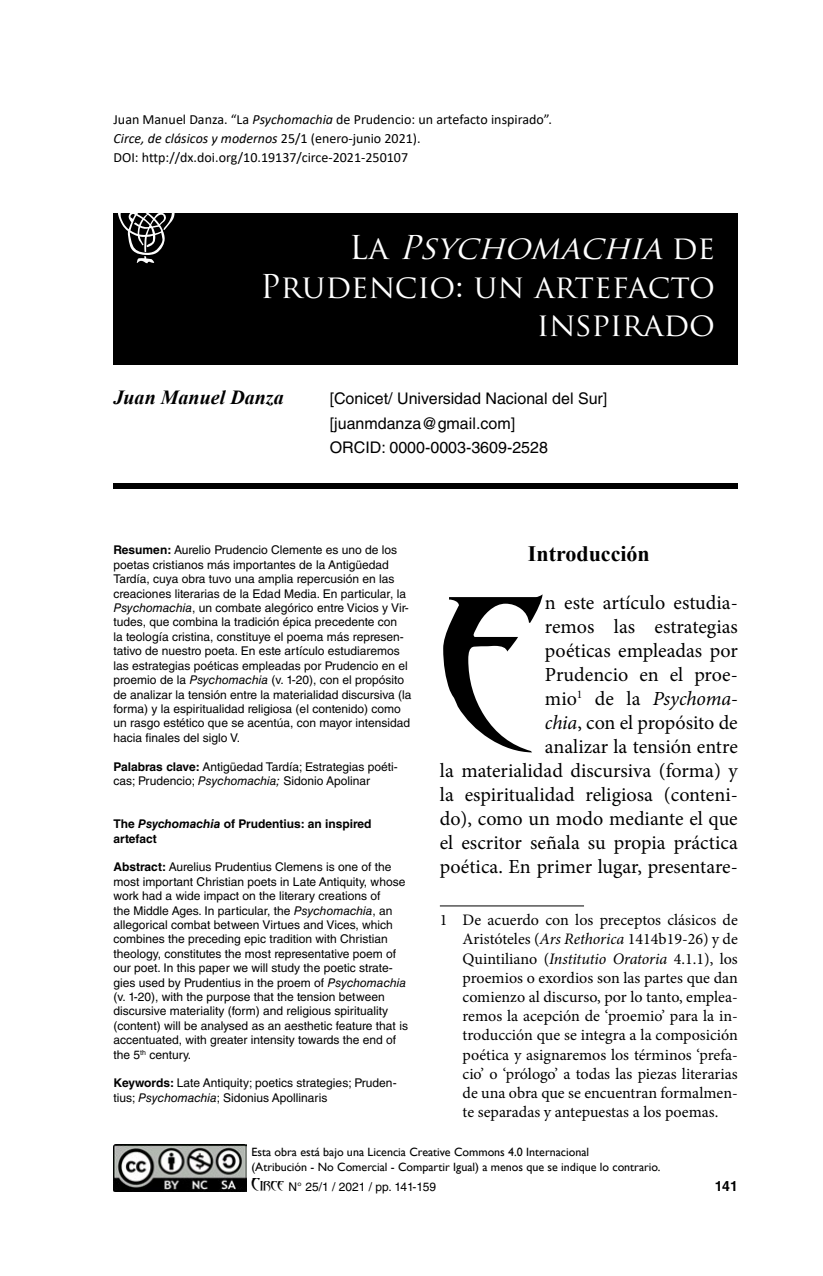
<style>
.page{position:relative;width:823px;height:1276px;background:#fff}
.page>*{position:absolute;margin:0;border:0;box-sizing:border-box;transform-origin:0 0}
.t1{font:194.4px "Abaddon";color:#000}
.t2{font:32px/38.4px "Trajan Pro";color:#fff;text-align:right}
.t3{font:700 22px "Times New Roman";color:#000}
.t4{font:20px/24px "Minion Pro";letter-spacing:-.005em;color:#000;text-align:right}
.t5{font:italic 700 20px "Times New Roman";color:#000}
.t6{font:16px/19.2px "Minion Pro";color:#000;text-align:justify}
.t7{font:16px/24.8px "Helvetica LT Std";color:#000}
.t8{font:14px/19.2px "Calibri";color:#000}
.t9{font:700 14px "Helvetica LT Std";color:#000}
.t10{font:12px/14.4px "Helvetica LT Std";color:#000}
.t11{font:12px/14.8px "Gill Sans";color:#000}
.t12{font:700 12px/14.4px "Helvetica LT Std";color:#000}
.s1{font-style:italic}
.s2{font-weight:700}
.s3{font-family:"Abaddon";font-size:16px}
</style>
<div class="page">
<img style="left:113px;top:1144px;width:133px;height:47px">
<div style="left:113px;top:213px;width:624px;height:151px;background:#000"></div>
<div style="left:113px;top:483px;width:624px;height:5px;background:#000"></div>
<svg style="left:118px;top:213px;width:56px;height:50px"></svg>
<hr style="left:439px;top:905px;width:144px;height:1px;background:#000">
<p class="t8" style="left:113px;top:109px;width:439px">Juan Manuel Danza. “La <span class="s1">Psychomachia</span> de Prudencio: un artefacto inspirado”.<br><span class="s1">Circe, de clásicos y modernos</span> 25/1 (enero-junio 2021).<br>DOI: http://dx.doi.org/10.19137/circe-2021-250107</p>
<h2 class="t2" style="left:260px;top:228px;width:456px">L a <span class="s1">Psychomachia</span> d e<br>Prudencio: un artefacto inspirado</h2>
<h3 class="t5" style="left:113px;top:383px;width:172px">Juan Manuel Danza</h3>
<h3 class="t7" style="left:329px;top:385px;width:279px">[Conicet/ Universidad Nacional del Sur] [juanmdanza@gmail.com]<br>ORCID: 0000-0003-3609-2528</h3>
<p class="t10" style="left:113px;top:543px;width:299px"><span class="s2">Resumen:</span> Aurelio Prudencio Clemente es uno de los poetas cristianos más importantes de la Antigüedad Tardía, cuya obra tuvo una amplia repercusión en las creaciones literarias de la Edad Media. En particular, la <span class="s1">Psychomachia</span>, un combate alegórico entre Vicios y Vir&shy;tudes, que combina la tradición épica precedente con<br>la teología cristina, constituye el poema más represen&shy;tativo de nuestro poeta. En este artículo estudiaremos las estrategias poéticas empleadas por Prudencio en el proemio de la <span class="s1">Psychomachia</span> (v. 1-20), con el propósito de analizar la tensión entre la materialidad discursiva (la forma) y la espiritualidad religiosa (el contenido) como un rasgo estético que se acentúa, con mayor intensidad hacia finales del siglo V.</p>
<p class="t10" style="left:113px;top:759px;width:286px"><span class="s2">Palabras clave:</span> Antigüedad Tardía; Estrategias poéti&shy;cas; Prudencio; <span class="s1">Psychomachia;</span> Sidonio Apolinar</p>
<p class="t12" style="left:113px;top:816px;width:259px">The <span class="s1">Psychomachia</span> of Prudentius: an inspired artefact</p>
<p class="t10" style="left:113px;top:860px;width:296px"><span class="s2">Abstract:</span> Aurelius Prudentius Clemens is one of the most important Christian poets in Late Antiquity, whose work had a wide impact on the literary creations of<br>the Middle Ages. In particular, the <span class="s1">Psychomachia</span>, an allegorical combat between Virtues and Vices, which combines the preceding epic tradition with Christian theology, constitutes the most representative poem of our poet. In this paper we will study the poetic strate&shy;gies used by Prudentius in the proem of <span class="s1">Psychomachia </span>(v. 1-20), with the purpose that the tension between discursive materiality (form) and religious spirituality (content) will be analysed as an aesthetic feature that is accentuated, with greater intensity towards the end of the 5<sup>th</sup> century.</p>
<p class="t10" style="left:113px;top:1076px;width:284px"><span class="s2">Keywords:</span> Late Antiquity; poetics strategies; Pruden&shy;tius; <span class="s1">Psychomachia</span>; Sidonius Apollinaris</p>
<h3 class="t3" style="left:527px;top:537px;width:123px">Introducción</h3>
<h1 class="t1" style="left:439px;top:572px;width:106px">E</h1>
<p class="t4" style="left:439px;top:590px;width:299px">n este artículo estudia-<br>remos las estrategias<br>poéticas empleadas por<br>Prudencio en el proe-<br>mio<sup>1</sup> de la <span class="s1">Psychoma-<br>chia</span>, con el propósito de<br>analizar la tensión entre<br>la materialidad discursiva (forma) y la espiritualidad religiosa (conteni&shy;do), como un modo mediante el que el escritor señala su propia práctica poética. En primer lugar, presentare-</p>
<p class="t6" style="left:462px;top:910px;width:276px;text-indent:-23px">1 De acuerdo con los preceptos clásicos de Aristóteles (<span class="s1">Ars Rethorica</span> 1414b19-26) y de Quintiliano (<span class="s1">Institutio Oratoria</span> 4.1.1), los proemios o exordios son las partes que dan comienzo al discurso, por lo tanto, emplea&shy;remos la acepción de ‘proemio’ para la in&shy;troducción que se integra a la composición poética y asignaremos los términos ‘prefa&shy;cio’ o ‘prólogo’ a todas las piezas literarias de una obra que se encuentran formalmen&shy;te separadas y antepuestas a los poemas.</p>
<p class="t11" style="left:251px;top:1144px;width:410px">Esta obra está bajo una Licencia Creative Commons 4.0 Internacional<br>(Atribución - No Comercial - Compartir Igual) a menos que se indique lo contrario.</p>
<p class="t10" style="left:251px;top:1179px;width:186px"><span class="s3">Circe</span> N° 25/1 / 2021 / pp. 141-159</p>
<p class="t9" style="left:714px;top:1177px;width:24px">141</p>
</div>
